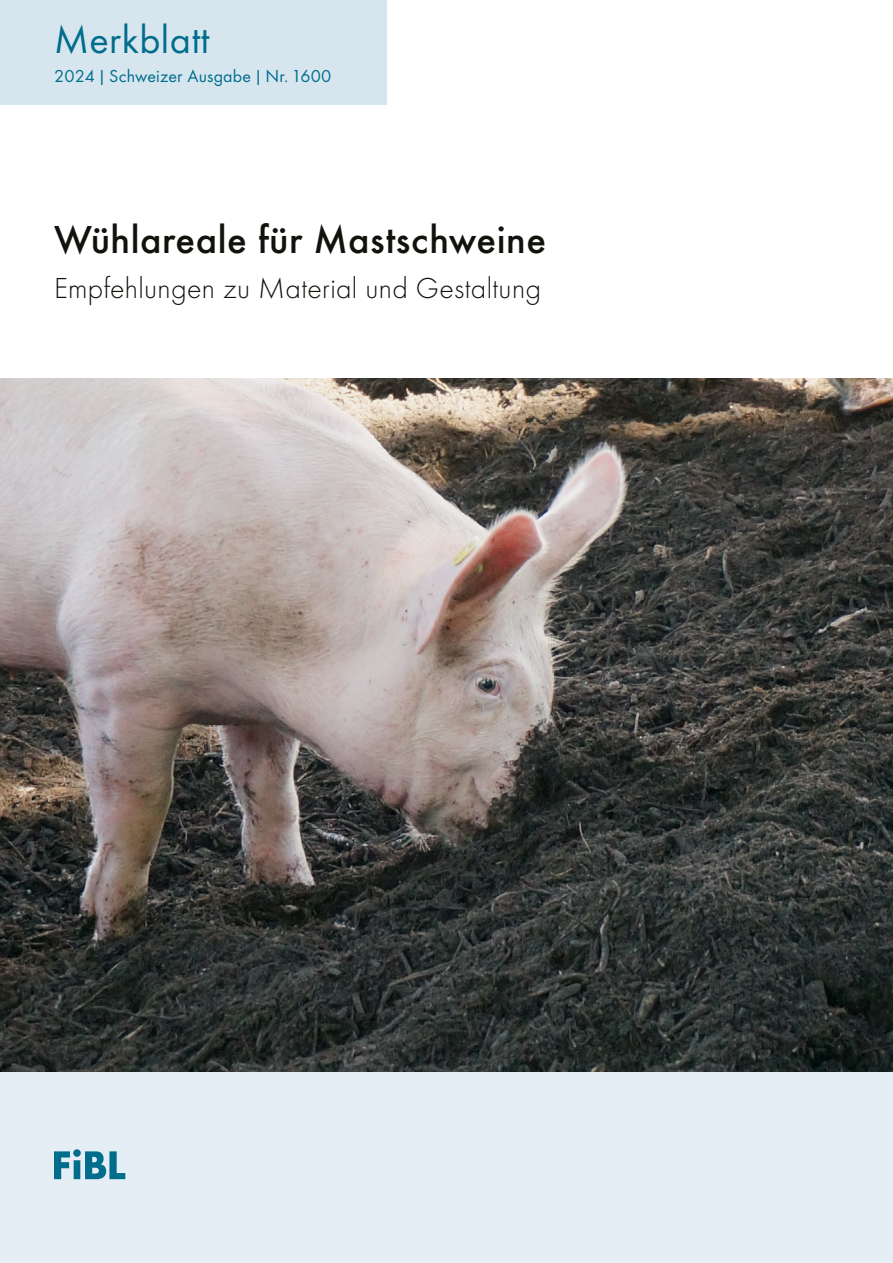
<style>
.page{position:relative;width:893px;height:1263px;background:#fff}
.page>*{position:absolute;margin:0;border:0;box-sizing:border-box;transform-origin:0 0}
.t1{font:500 40.5px "Function Pro";letter-spacing:.01em;color:#12120d}
.t2{font:40.5px "Function Pro";letter-spacing:.01em;color:#006d8d}
.t3{font:300 30px "Function Pro";letter-spacing:.01em;color:#12120d}
.t4{font:18px "Function Pro";letter-spacing:.01em;color:#006d8d}
</style>
<div class="page">
<div style="left:0;top:1071px;width:893px;height:192px;background:#e4eef4"></div>
<svg style="left:54px;top:1149px;width:71px;height:30px"></svg>
<img style="left:0;top:378px;width:893px;height:693px">
<div style="left:0;top:0;width:387px;height:104px;background:#d7e6ee"></div>
<h1 class="t2" style="left:54px;top:16px;width:157px">Merkblatt</h1>
<p class="t4" style="left:54px;top:65px;width:279px">2024 | Schweizer Ausgabe |Nr. 1600</p>
<h1 class="t1" style="left:54px;top:215px;width:494px">Wühlareale für Mastschweine</h1>
<p class="t3" style="left:54px;top:272px;width:489px">Empfehlungen zu Material und Gestaltung</p>
</div>
